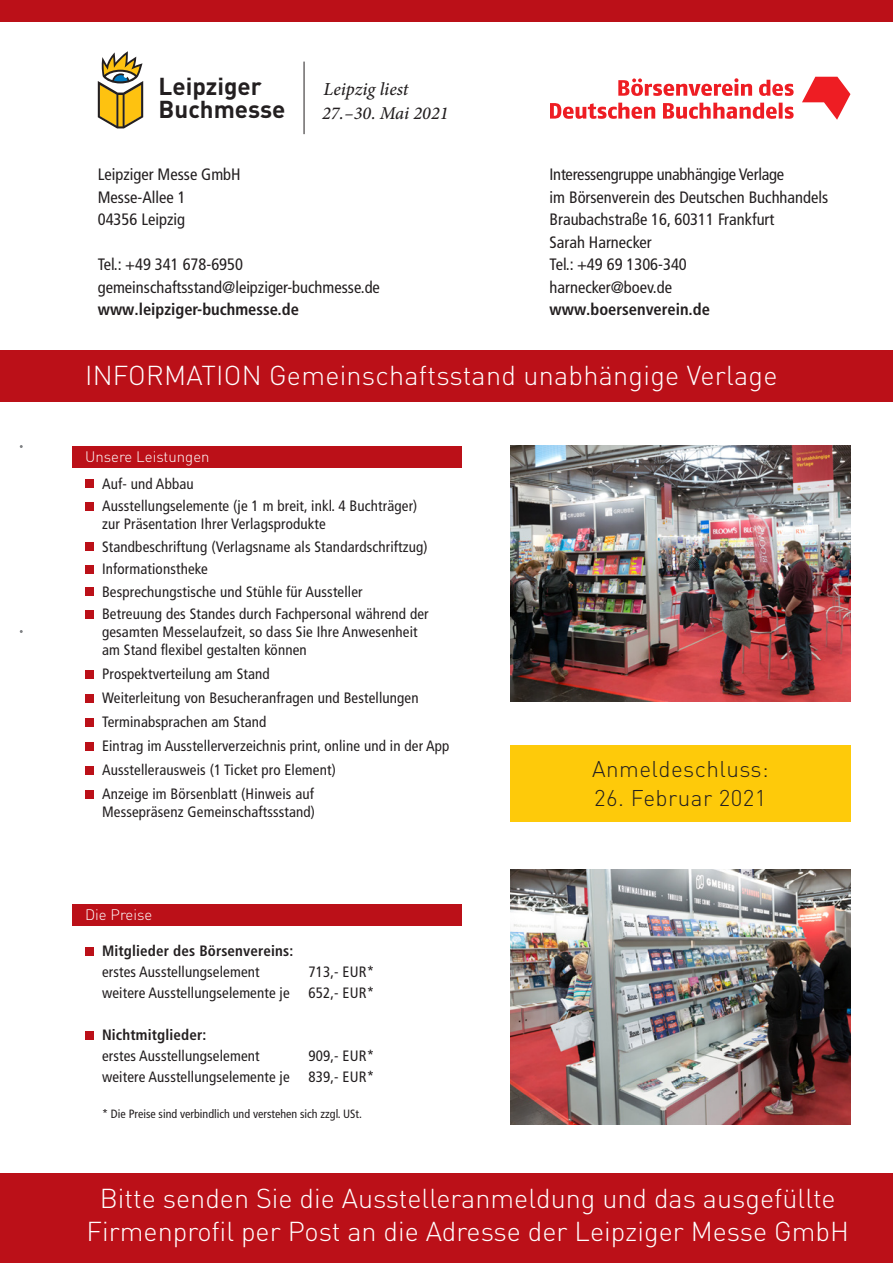
<style>
.page{position:relative;width:893px;height:1263px;background:#fff}
.page>*{position:absolute;margin:0;border:0;box-sizing:border-box;transform-origin:0 0}
.t1{font:300 27px/33px "DIN";color:#fff;text-align:center}
.t2{font:700 24.15px/23.5px "DIN";color:#231f20}
.t3{font:300 22.5px "DIN";letter-spacing:.02em;color:#231f20}
.t4{font:italic 500 18.3px "Minion Pro";letter-spacing:-.005em;color:#231f20}
.t5{font:italic 500 18.15px "Minion Pro";color:#231f20}
.t6{font:condensed 16.5px/22.5px "Frutiger LT Pro";color:#231f20}
.t7{font:700 condensed 16.5px "Frutiger LT Pro";color:#231f20}
.t8{font:condensed 15px/22.5px "Frutiger LT Pro";letter-spacing:.01em;color:#231f20}
.t9{font:700 condensed 15px "Frutiger LT Pro";letter-spacing:.01em;color:#231f20}
.t10{font:300 15px "DIN";color:#fff}
.t11{font:condensed 12px "Frutiger LT Pro";color:#231f20}
</style>
<div class="page">
<div style="left:0;top:0;width:893px;height:21px;background:#bb1018"></div>
<hr style="left:304px;top:62px;width:1px;height:72px;background:#231f20">
<svg style="left:98px;top:51px;width:45px;height:77px"></svg>
<svg style="left:802px;top:77px;width:48px;height:43px"></svg>
<svg style="left:618px;top:78px;width:134px;height:18px"></svg>
<svg style="left:759px;top:80px;width:35px;height:16px"></svg>
<svg style="left:550px;top:103px;width:105px;height:16px"></svg>
<svg style="left:663px;top:103px;width:131px;height:16px"></svg>
<div style="left:510px;top:745px;width:340px;height:77px;background:#feca0a"></div>
<div style="left:0;top:1174px;width:893px;height:89px;background:#bb1018"></div>
<img style="left:510px;top:446px;width:340px;height:255px">
<img style="left:510px;top:869px;width:340px;height:255px">
<div style="left:72px;top:446px;width:389px;height:21px;background:#bb1018"></div>
<div style="left:85px;top:479px;width:9px;height:9px;background:#bb1018"></div>
<div style="left:85px;top:502px;width:9px;height:8px;background:#bb1018"></div>
<div style="left:85px;top:542px;width:9px;height:9px;background:#bb1018"></div>
<div style="left:85px;top:565px;width:9px;height:8px;background:#bb1018"></div>
<div style="left:85px;top:587px;width:9px;height:9px;background:#bb1018"></div>
<div style="left:85px;top:610px;width:9px;height:8px;background:#bb1018"></div>
<div style="left:85px;top:670px;width:9px;height:8px;background:#bb1018"></div>
<div style="left:85px;top:694px;width:9px;height:8px;background:#bb1018"></div>
<div style="left:85px;top:718px;width:9px;height:8px;background:#bb1018"></div>
<div style="left:85px;top:742px;width:9px;height:8px;background:#bb1018"></div>
<div style="left:85px;top:766px;width:9px;height:8px;background:#bb1018"></div>
<div style="left:85px;top:790px;width:9px;height:8px;background:#bb1018"></div>
<div style="left:72px;top:904px;width:389px;height:21px;background:#bb1018"></div>
<div style="left:85px;top:947px;width:9px;height:8px;background:#bb1018"></div>
<div style="left:85px;top:1031px;width:9px;height:8px;background:#bb1018"></div>
<div style="left:0;top:351px;width:893px;height:51px;background:#bb1018"></div>
<h2 class="t2" style="left:159px;top:73px;width:128px">Leipziger<br>Buchmesse</h2>
<p class="t4" style="left:323px;top:77px;width:87px">Leipzig liest</p>
<p class="t5" style="left:322px;top:100px;width:128px">27.– 30. Mai 2021</p>
<p class="t6" style="left:98px;top:163px;width:144px">Leipziger Messe GmbH<br>Messe-Allee 1<br>04356 Leipzig</p>
<p class="t6" style="left:98px;top:253px;width:284px">Tel.: +49 341 678-6950 gemeinschaftsstand@leipziger-buchmesse.de</p>
<p class="t7" style="left:98px;top:299px;width:203px">www.leipziger-buchmesse.de</p>
<p class="t6" style="left:550px;top:163px;width:280px">Interessengruppe unabhängige Verlage<br>im Börsenverein des Deutschen Buchhandels<br>Braubachstraße 16, 60311 Frankfurt<br>Sarah Harnecker<br>Tel.: +49 69 1306-340<br>harnecker@boev.de</p>
<p class="t7" style="left:550px;top:300px;width:162px">www.boersenverein.de</p>
<h1 class="t1" style="left:85px;top:359px;width:694px">INFORMATION Gemeinschaftsstand unabhängige Verlage</h1>
<p class="t10" style="left:85px;top:447px;width:126px">Unsere Leistungen</p>
<p class="t8" style="left:102px;top:473px;width:317px">Auf- und Abbau<br>Ausstellungselemente (je 1 m breit, inkl. 4 Buchträger)</p>
<p class="t8" style="left:102px;top:513px;width:328px">zur Präsentation Ihrer Verlagsprodukte Standbeschriftung (Verlagsname als Standardschriftzug)<br>Informationstheke<br>Besprechungstische und Stühle für Aussteller<br>Betreuung des Standes durch Fachpersonal während der</p>
<p class="t8" style="left:102px;top:623px;width:317px;line-height:18px">gesamten Messelaufzeit, so dass Sie Ihre Anwesenheit am Stand flexibel gestalten können</p>
<p class="t8" style="left:102px;top:662px;width:349px;line-height:24px">Prospektverteilung am Stand<br>Weiterleitung von Besucheranfragen und Bestellungen Terminabsprachen am Stand<br>Eintrag im Ausstellerverzeichnis print, online und in der App Ausstellerausweis (1 Ticket pro Element)<br>Anzeige im Börsenblatt (Hinweis auf</p>
<p class="t8" style="left:102px;top:801px;width:215px">Messepräsenz Gemeinschaftssstand)</p>
<p class="t10" style="left:85px;top:906px;width:69px">Die Preise</p>
<p class="t9" style="left:102px;top:942px;width:193px">Mitglieder des Börsenvereins:</p>
<p class="t8" style="left:102px;top:961px;width:159px">erstes Ausstellungselement</p>
<p class="t8" style="left:102px;top:962px;width:274px;line-height:21px;text-align:right">713,- EUR*<br>weitere Ausstellungselemente je 652,- EUR*</p>
<p class="t9" style="left:102px;top:1026px;width:106px">Nichtmitglieder:</p>
<p class="t8" style="left:102px;top:1045px;width:159px">erstes Ausstellungselement</p>
<p class="t8" style="left:102px;top:1046px;width:274px;line-height:21px;text-align:right">909,- EUR*<br>weitere Ausstellungselemente je 839,- EUR*</p>
<p class="t11" style="left:102px;top:1106px;width:261px">* Die Preise sind verbindlich und verstehen sich zzgl. USt.</p>
<h3 class="t3" style="left:592px;top:755px;width:178px">Anmeldeschluss:</h3>
<h3 class="t3" style="left:594px;top:784px;width:174px">26. Februar 2021</h3>
<h1 class="t1" style="left:87px;top:1181px;width:764px">Bitte senden Sie die Ausstelleranmeldung und das ausgefüllte<br>Firmenprofil per Post an die Adresse der Leipziger Messe GmbH</h1>
</div>
